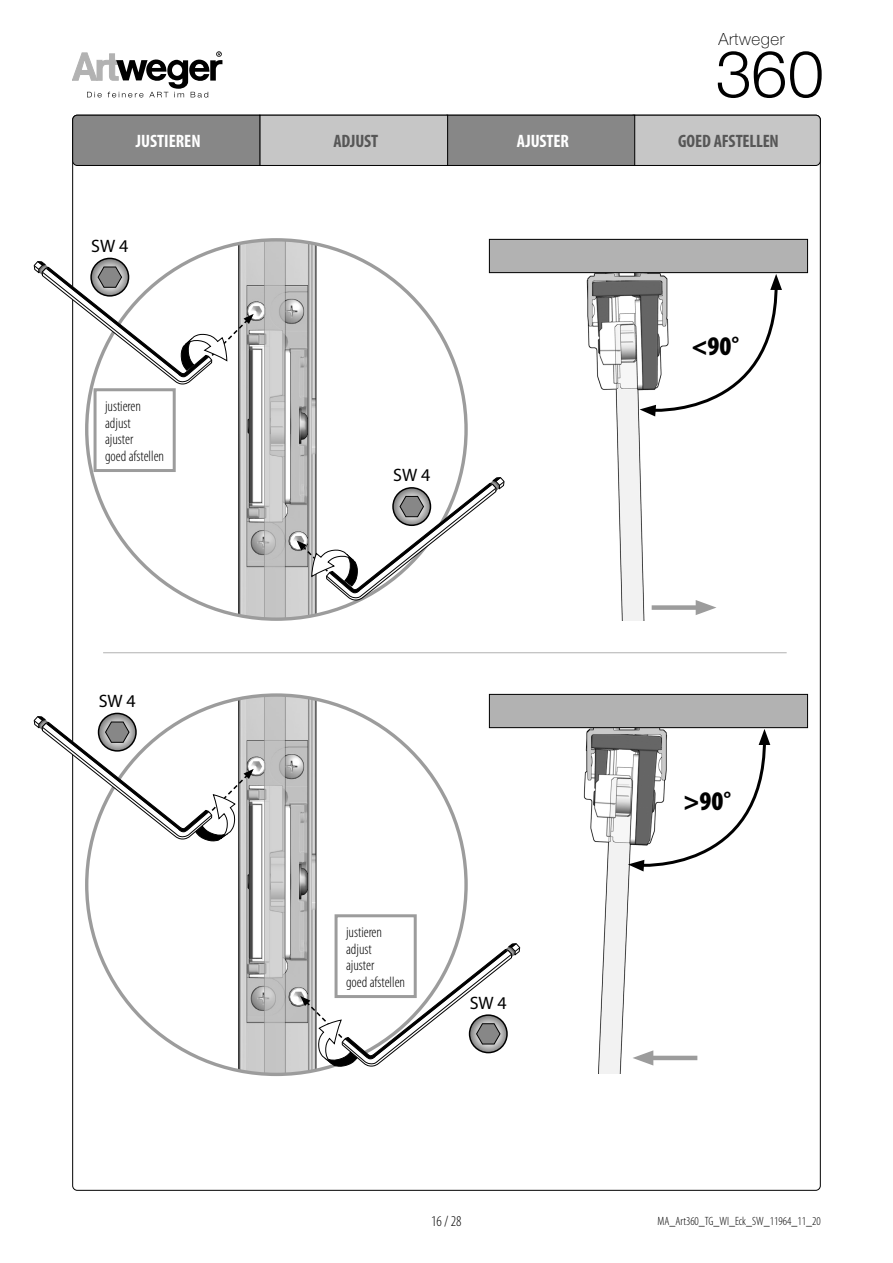
<style>
.page{position:relative;width:893px;height:1263px;background:#fff}
.page>*{position:absolute;margin:0;border:0;box-sizing:border-box;transform-origin:0 0}
.t1{font:300 64.8px "Helvetica Neue LT Std";color:#000}
.t2{font:900 condensed 27px "Myriad Pro";color:#000}
.NL_Text_für_IHV{font:700 condensed 18px "Myriad Pro";letter-spacing:-.01em;color:#575757}
.t3{font:18px "Myriad Pro";color:#000}
.DE_Text_für_IHV{font:700 condensed 18px "Myriad Pro";color:#fff}
.FR_Text_für_IHV{font:700 condensed 18px "Myriad Pro";letter-spacing:-.01em;color:#fff}
.EN_Text_für_IHV{font:700 condensed 18px "Myriad Pro";letter-spacing:-.01em;color:#575757}
.t4{font:100 16.95px "Helvetica Neue LT Std";letter-spacing:.03em;color:#000}
.t5{font:300 condensed 15px/16.5px "Myriad Pro";color:#000}
.t6{font:300 condensed 12px "Myriad Pro";color:#000}
</style>
<div class="page">
<svg style="left:72px;top:51px;width:150px;height:46px"></svg>
<svg style="left:72px;top:114px;width:749px;height:52px;background:#9e9e9e"></svg>
<img style="left:490px;top:728px;width:274px;height:345px">
<div style="left:489px;top:694px;width:318px;height:34px;background:#b2b2b2"></div>
<div style="left:489px;top:694px;width:319px;height:34px;border:1px solid #000"></div>
<svg style="left:628px;top:729px;width:142px;height:146px"></svg>
<img style="left:87px;top:240px;width:379px;height:379px;border-radius:190px">
<div style="left:95px;top:390px;width:79px;height:80px;background:#fff"></div>
<div style="left:94px;top:388px;width:82px;height:84px;border:3px solid #9c9c9c"></div>
<img style="left:87px;top:695px;width:379px;height:379px;border-radius:190px">
<div style="left:336px;top:916px;width:79px;height:80px;background:#fff"></div>
<div style="left:335px;top:914px;width:82px;height:84px;border:3px solid #9c9c9c"></div>
<img style="left:491px;top:273px;width:274px;height:347px">
<div style="left:489px;top:239px;width:318px;height:34px;background:#b2b2b2"></div>
<div style="left:489px;top:239px;width:319px;height:34px;border:1px solid #000"></div>
<svg style="left:640px;top:274px;width:142px;height:146px"></svg>
<hr style="left:103px;top:652px;width:684px;height:1px;background:#b2b2b2">
<div style="left:91px;top:258px;width:38px;height:38px;background:#424242;border-radius:19px"></div>
<div style="left:90px;top:258px;width:39px;height:39px;border:2px solid #000;border-radius:50%"></div>
<svg style="left:34px;top:261px;width:220px;height:124px"></svg>
<div style="left:98px;top:713px;width:39px;height:39px;border:2px solid #000;border-radius:50%"></div>
<svg style="left:34px;top:716px;width:220px;height:125px"></svg>
<svg style="left:297px;top:477px;width:208px;height:124px"></svg>
<svg style="left:300px;top:943px;width:220px;height:124px"></svg>
<div style="left:652px;top:605px;width:52px;height:5px;background:#9c9c9c"></div>
<svg style="left:696px;top:600px;width:20px;height:15px"></svg>
<hr style="left:645px;top:1056px;width:52px;height:4px;background:#9c9c9c">
<svg style="left:632px;top:1050px;width:21px;height:15px"></svg>
<p class="t4" style="left:718px;top:29px;width:67px">Artweger</p>
<h1 class="t1" style="left:716px;top:34px;width:110px">360</h1>
<p class="DE_Text_für_IHV" style="left:136px;top:131px;width:66px">JUSTIEREN</p>
<p class="EN_Text_für_IHV" style="left:333px;top:131px;width:46px">ADJUST</p>
<p class="FR_Text_für_IHV" style="left:517px;top:131px;width:53px">AJUSTER</p>
<p class="NL_Text_für_IHV" style="left:678px;top:131px;width:102px">GOED AFSTELLEN</p>
<p class="t3" style="left:91px;top:236px;width:39px">SW 4</p>
<p class="t5" style="left:105px;top:398px;width:61px">justieren adjust<br>ajuster<br>goed afstellen</p>
<p class="t3" style="left:99px;top:691px;width:39px">SW 4</p>
<p class="t3" style="left:393px;top:465px;width:39px">SW 4</p>
<p class="t5" style="left:346px;top:924px;width:61px">justieren adjust<br>ajuster<br>goed afstellen</p>
<p class="t3" style="left:470px;top:993px;width:39px">SW 4</p>
<p class="t2" style="left:691px;top:331px;width:49px">&lt;90°</p>
<p class="t2" style="left:683px;top:786px;width:49px">&gt;90°</p>
<p class="t5" style="left:431px;top:1213px;width:32px">16 / 28</p>
<p class="t6" style="left:658px;top:1214px;width:165px">MA_Art360_TG_WI_Eck_SW_11964_11_20</p>
</div>
